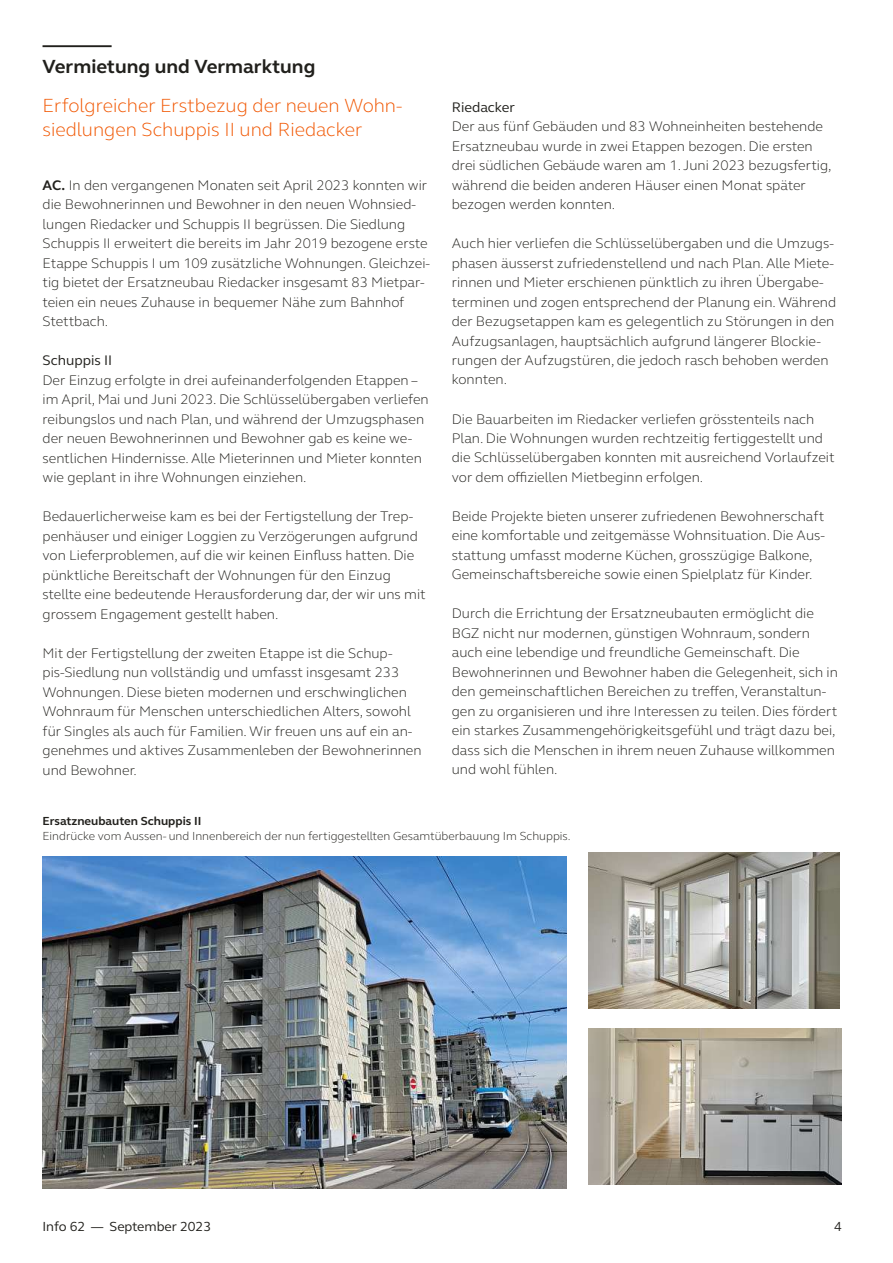
<style>
.page{position:relative;width:893px;height:1263px;background:#fff}
.page>*{position:absolute;margin:0;border:0;box-sizing:border-box;transform-origin:0 0}
.t1{font:300 19.5px/24px "FS Elliot";color:#f15600}
.t2{font:700 19.5px "FS Elliot";color:#21201c}
.t3{font:300 14.25px/19.5px "FS Elliot";color:#21201c}
.t4{font:14.25px "FS Elliot";color:#21201c}
.t5{font:13.5px "FS Elliot";color:#21201c}
.t6{font:300 12px "FS Elliot";color:#21201c}
.t7{font:700 12px "FS Elliot";color:#21201c}
.s1{font-weight:700}
</style>
<div class="page">
<hr style="left:43px;top:45px;width:69px;height:2px;background:#21201c">
<img style="left:43px;top:857px;width:524px;height:331px">
<img style="left:588px;top:853px;width:252px;height:156px">
<img style="left:588px;top:1028px;width:254px;height:156px">
<h1 class="t2" style="left:43px;top:55px;width:274px">Vermietung und Vermarktung</h1>
<h1 class="t1" style="left:43px;top:93px;width:361px">Erfolgreicher Erstbezug der neuen Wohn&shy;siedlungen Schuppis II und Riedacker</h1>
<p class="t3" style="left:43px;top:175px;width:389px"><span class="s1">AC.</span> In den vergangenen Monaten seit April 2023 konnten wir die Bewohnerinnen und Bewohner in den neuen Wohnsied&shy;lungen Riedacker und Schuppis II begrüssen. Die Siedlung Schuppis II erweitert die bereits im Jahr 2019 bezogene erste Etappe Schuppis I um 109 zusätzliche Wohnungen. Gleichzei&shy;tig bietet der Ersatzneubau Riedacker insgesamt 83 Mietpar&shy;teien ein neues Zuhause in bequemer Nähe zum Bahnhof Stettbach.</p>
<p class="t4" style="left:43px;top:351px;width:71px">Schuppis II</p>
<p class="t3" style="left:43px;top:370px;width:388px">Der Einzug erfolgte in drei aufeinanderfolgenden Etappen – im April, Mai und Juni 2023. Die Schlüsselübergaben verliefen reibungslos und nach Plan, und während der Umzugsphasen der neuen Bewohnerinnen und Bewohner gab es keine we&shy;sentlichen Hindernisse. Alle Mieterinnen und Mieter konnten wie geplant in ihre Wohnungen einziehen.</p>
<p class="t3" style="left:43px;top:506px;width:385px">Bedauerlicherweise kam es bei der Fertigstellung der Trep&shy;penhäuser und einiger Loggien zu Verzögerungen aufgrund von Lieferproblemen, auf die wir keinen Einfluss hatten. Die pünktliche Bereitschaft der Wohnungen für den Einzug stellte eine bedeutende Herausforderung dar, der wir uns mit grossem Engagement gestellt haben.</p>
<p class="t3" style="left:43px;top:643px;width:381px">Mit der Fertigstellung der zweiten Etappe ist die Schup&shy;pis-Siedlung nun vollständig und umfasst insgesamt 233<br>Wohnungen. Diese bieten modernen und erschwinglichen Wohnraum für Menschen unterschiedlichen Alters, sowohl für Singles als auch für Familien. Wir freuen uns auf ein an&shy;genehmes und aktives Zusammenleben der Bewohnerinnen und Bewohner.</p>
<p class="t4" style="left:452px;top:97px;width:65px">Riedacker</p>
<p class="t3" style="left:452px;top:116px;width:381px">Der aus fünf Gebäuden und 83 Wohneinheiten bestehende Ersatzneubau wurde in zwei Etappen bezogen. Die ersten drei südlichen Gebäude waren am 1. Juni 2023 bezugsfertig, während die beiden anderen Häuser einen Monat später bezogen werden konnten.</p>
<p class="t3" style="left:452px;top:233px;width:386px">Auch hier verliefen die Schlüsselübergaben und die Umzugs&shy;phasen äusserst zufriedenstellend und nach Plan. Alle Miete&shy;rinnen und Mieter erschienen pünktlich zu ihren Übergabe&shy;terminen und zogen entsprechend der Planung ein. Während der Bezugsetappen kam es gelegentlich zu Störungen in den Aufzugsanlagen, hauptsächlich aufgrund längerer Blockie&shy;rungen der Aufzugstüren, die jedoch rasch behoben werden konnten.</p>
<p class="t3" style="left:452px;top:409px;width:384px">Die Bauarbeiten im Riedacker verliefen grösstenteils nach Plan. Die Wohnungen wurden rechtzeitig fertiggestellt und die Schlüsselübergaben konnten mit ausreichend Vorlaufzeit vor dem offiziellen Mietbeginn erfolgen.</p>
<p class="t3" style="left:452px;top:506px;width:375px">Beide Projekte bieten unserer zufriedenen Bewohnerschaft eine komfortable und zeitgemässe Wohnsituation. Die Aus&shy;stattung umfasst moderne Küchen, grosszügige Balkone, Gemeinschaftsbereiche sowie einen Spielplatz für Kinder.</p>
<p class="t3" style="left:452px;top:604px;width:388px">Durch die Errichtung der Ersatzneubauten ermöglicht die BGZ nicht nur modernen, günstigen Wohnraum, sondern auch eine lebendige und freundliche Gemeinschaft. Die Bewohnerinnen und Bewohner haben die Gelegenheit, sich in den gemeinschaftlichen Bereichen zu treffen, Veranstaltun&shy;gen zu organisieren und ihre Interessen zu teilen. Dies fördert ein starkes Zusammengehörigkeitsgefühl und trägt dazu bei, dass sich die Menschen in ihrem neuen Zuhause willkommen und wohl fühlen.</p>
<p class="t7" style="left:43px;top:814px;width:161px">Ersatzneubauten Schuppis II</p>
<p class="t6" style="left:43px;top:829px;width:530px">Eindrücke vom Aussen- und Innenbereich der nun fertiggestellten Gesamtüberbauung Im Schuppis.</p>
<p class="t5" style="left:43px;top:1217px;width:170px">Info 62 — September 2023</p>
<p class="t5" style="left:834px;top:1217px;width:9px">4</p>
</div>
